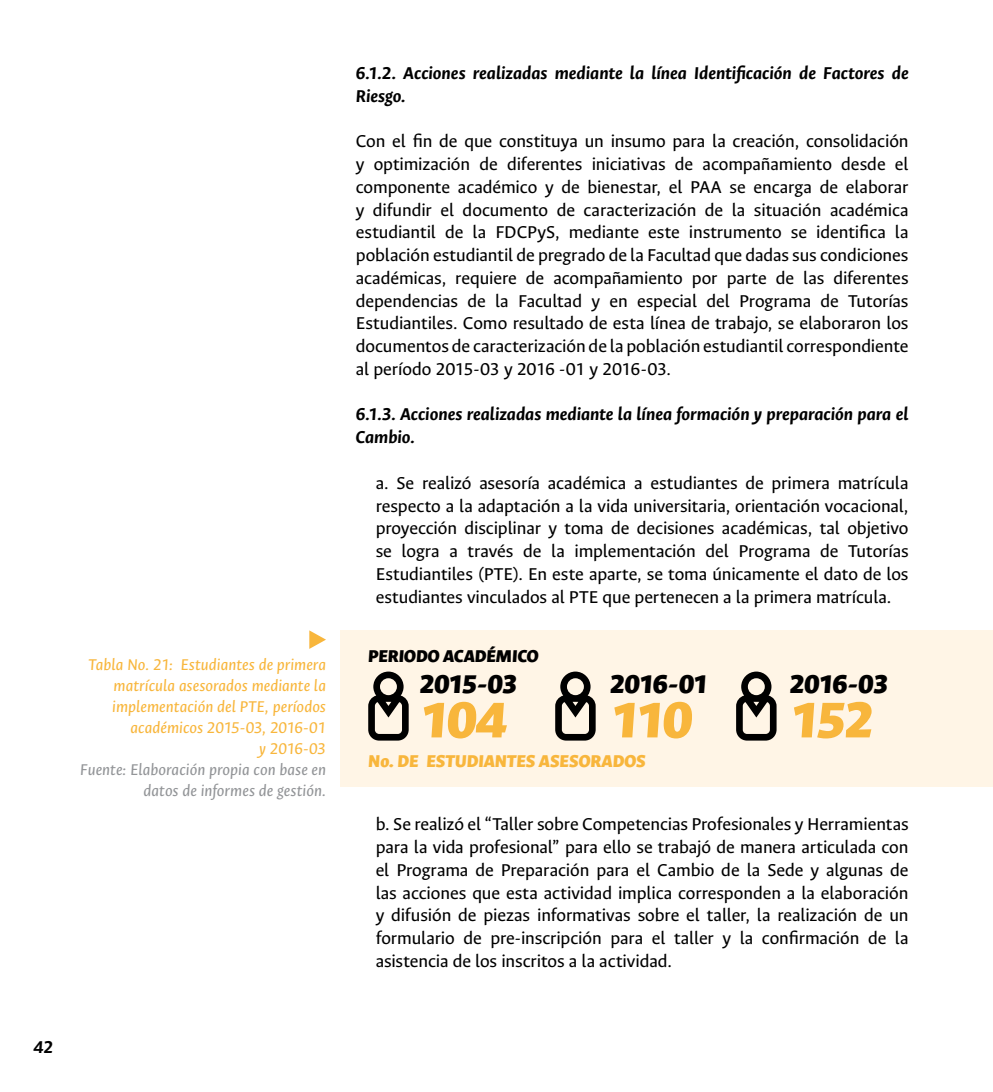
<style>
.page{position:relative;width:993px;height:1092px;background:#fff}
.page>*{position:absolute;margin:0;border:0;box-sizing:border-box;transform-origin:0 0}
.t1{font:italic 900 56.35px "Ancizar Sans";letter-spacing:-.035em;color:#f8b63c}
.t2{font:italic 900 28.88px "Ancizar Sans";letter-spacing:-.04em;color:#000}
.t3{font:19.25px/22.8px "Ancizar Sans";letter-spacing:-.005em;color:#000;text-align:justify}
.t4{font:italic 700 19.25px/22.8px "Ancizar Sans";color:#000}
.t5{font:italic 900 19.25px "Ancizar Sans";letter-spacing:-.01em;color:#f8b63c}
.t6{font:italic 900 19.25px "Ancizar Sans";letter-spacing:-.01em;color:#000}
.t7{font:italic 17.5px/21px "Ancizar Sans";color:#f8b63c;text-align:right}
.t8{font:italic 17.5px/21px "Ancizar Sans";color:#939598;text-align:right}
</style>
<div class="page">
<div style="left:341px;top:630px;width:651px;height:156px;background:#fff5e6"></div>
<svg style="left:309px;top:630px;width:17px;height:19px"></svg>
<svg style="left:368px;top:671px;width:40px;height:69px"></svg>
<svg style="left:555px;top:671px;width:40px;height:69px"></svg>
<svg style="left:736px;top:671px;width:40px;height:69px"></svg>
<p class="t7" style="left:88px;top:654px;width:239px">Tabla No. 21: Estudiantes de primera matrícula asesorados mediante la implementación del PTE, períodos académicos 2015-03, 2016-01<br>y 2016-03</p>
<p class="t8" style="left:80px;top:759px;width:247px">Fuente: Elaboración propia con base en datos de informes de gestión.</p>
<p class="t4" style="left:34px;top:1035px;width:21px">42</p>
<p class="t4" style="left:356px;top:61px;width:554px">6.1.2. Acciones realizadas mediante la línea Identificación de Factores de<br>Riesgo.</p>
<p class="t3" style="left:356px;top:130px;width:554px">Con el fin de que constituya un insumo para la creación, consolidación y optimización de diferentes iniciativas de acompañamiento desde el componente académico y de bienestar, el PAA se encarga de elaborar y difundir el documento de caracterización de la situación académica estudiantil de la FDCPyS, mediante este instrumento se identifica la población estudiantil de pregrado de la Facultad que dadas sus condiciones académicas, requiere de acompañamiento por parte de las diferentes dependencias de la Facultad y en especial del Programa de Tutorías Estudiantiles. Como resultado de esta línea de trabajo, se elaboraron los documentos de caracterización de la población estudiantil correspondiente al período 2015-03 y 2016 -01 y 2016-03.</p>
<p class="t4" style="left:356px;top:403px;width:554px">6.1.3. Acciones realizadas mediante la línea formación y preparación para el<br>Cambio.</p>
<p class="t3" style="left:375px;top:471px;width:534px">a. Se realizó asesoría académica a estudiantes de primera matrícula respecto a la adaptación a la vida universitaria, orientación vocacional, proyección disciplinar y toma de decisiones académicas, tal objetivo se logra a través de la implementación del Programa de Tutorías Estudiantiles (PTE). En este aparte, se toma únicamente el dato de los estudiantes vinculados al PTE que pertenecen a la primera matrícula.</p>
<p class="t6" style="left:368px;top:643px;width:172px">PERIODO ACADÉMICO</p>
<h2 class="t2" style="left:419px;top:666px;width:100px">2015-03</h2>
<h1 class="t1" style="left:419px;top:685px;width:89px">104</h1>
<h2 class="t2" style="left:609px;top:666px;width:100px">2016-01</h2>
<h1 class="t1" style="left:609px;top:685px;width:84px">110</h1>
<p class="t5" style="left:368px;top:748px;width:279px">No. DE ESTUDIANTES ASESORADOS</p>
<h2 class="t2" style="left:789px;top:666px;width:100px">2016-03</h2>
<h1 class="t1" style="left:789px;top:685px;width:86px">152</h1>
<p class="t3" style="left:375px;top:812px;width:534px">b. Se realizó el “Taller sobre Competencias Profesionales y Herramientas para la vida profesional” para ello se trabajó de manera articulada con el Programa de Preparación para el Cambio de la Sede y algunas de las acciones que esta actividad implica corresponden a la elaboración y difusión de piezas informativas sobre el taller, la realización de un formulario de pre-inscripción para el taller y la confirmación de la asistencia de los inscritos a la actividad.</p>
</div>
